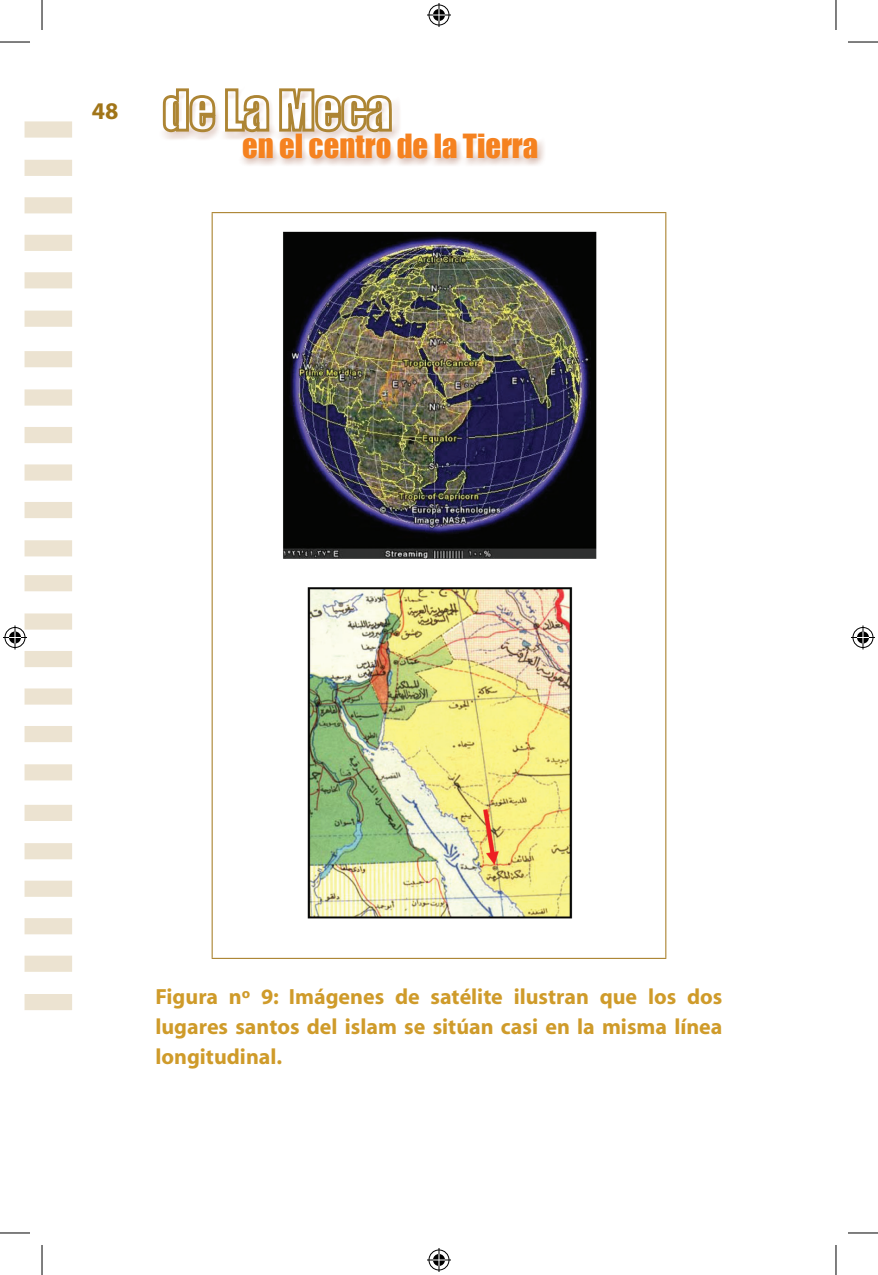
<style>
.page{position:relative;width:878px;height:1275px;background:#fff}
.page>*{position:absolute;margin:0;border:0;box-sizing:border-box;transform-origin:0 0}
.t1{font:30.6px "Impact";color:#f58220}
.t2{font:700 24px "Myriad";color:#a17518}
.t3{font:700 22px/30px "Myriad";color:#cf9b2a;text-align:justify}
</style>
<div class="page">
<div style="left:25px;top:121px;width:47px;height:17px;background:#ece3d1"></div>
<div style="left:25px;top:160px;width:47px;height:16px;background:#ece3d1"></div>
<div style="left:25px;top:197px;width:47px;height:16px;background:#ece3d1"></div>
<div style="left:25px;top:235px;width:47px;height:16px;background:#ece3d1"></div>
<div style="left:25px;top:272px;width:47px;height:16px;background:#ece3d1"></div>
<div style="left:25px;top:310px;width:47px;height:17px;background:#ece3d1"></div>
<div style="left:25px;top:351px;width:47px;height:16px;background:#ece3d1"></div>
<div style="left:25px;top:389px;width:47px;height:16px;background:#ece3d1"></div>
<div style="left:25px;top:427px;width:47px;height:16px;background:#ece3d1"></div>
<div style="left:25px;top:464px;width:47px;height:16px;background:#ece3d1"></div>
<div style="left:25px;top:502px;width:47px;height:16px;background:#ece3d1"></div>
<div style="left:25px;top:540px;width:47px;height:16px;background:#ece3d1"></div>
<div style="left:25px;top:575px;width:47px;height:16px;background:#ece3d1"></div>
<div style="left:25px;top:613px;width:47px;height:16px;background:#ece3d1"></div>
<div style="left:25px;top:651px;width:47px;height:16px;background:#ece3d1"></div>
<div style="left:25px;top:688px;width:47px;height:16px;background:#ece3d1"></div>
<div style="left:25px;top:726px;width:47px;height:16px;background:#ece3d1"></div>
<div style="left:25px;top:764px;width:47px;height:16px;background:#ece3d1"></div>
<div style="left:25px;top:805px;width:47px;height:16px;background:#ece3d1"></div>
<div style="left:25px;top:843px;width:47px;height:16px;background:#ece3d1"></div>
<div style="left:25px;top:880px;width:47px;height:17px;background:#ece3d1"></div>
<div style="left:25px;top:918px;width:47px;height:16px;background:#ece3d1"></div>
<div style="left:25px;top:955px;width:47px;height:17px;background:#ece3d1"></div>
<div style="left:25px;top:994px;width:47px;height:16px;background:#ece3d1"></div>
<div style="left:158px;top:84px;width:243px;height:57px;background:#9f5c43;opacity:.75"></div>
<svg style="left:161px;top:87px;width:56px;height:47px"></svg>
<svg style="left:224px;top:87px;width:47px;height:47px"></svg>
<svg style="left:278px;top:84px;width:115px;height:41px"></svg>
<div style="left:235px;top:125px;width:308px;height:35px;background:#fff;opacity:.75"></div>
<div style="left:237px;top:128px;width:309px;height:38px;background:#9f5c43;opacity:.75"></div>
<hr style="left:212px;top:212px;width:454px;height:1px;background:#a17518">
<hr style="left:212px;top:213px;width:1px;height:745px;background:#a17518">
<hr style="left:665px;top:213px;width:1px;height:745px;background:#a17518">
<hr style="left:212px;top:958px;width:454px;height:1px;background:#a17518">
<img style="left:283px;top:231px;width:314px;height:688px">
<hr style="left:0;top:42px;width:30px;height:1px;background:#000">
<hr style="left:848px;top:42px;width:30px;height:1px;background:#000">
<hr style="left:0;top:1232px;width:30px;height:1px;background:#000">
<hr style="left:848px;top:1232px;width:30px;height:1px;background:#000">
<hr style="left:42px;top:0;width:1px;height:30px;background:#000">
<hr style="left:42px;top:1245px;width:1px;height:30px;background:#000">
<hr style="left:835px;top:0;width:1px;height:30px;background:#000">
<hr style="left:835px;top:1245px;width:1px;height:30px;background:#000">
<svg style="left:427px;top:3px;width:24px;height:24px"></svg>
<svg style="left:427px;top:1248px;width:24px;height:24px"></svg>
<svg style="left:3px;top:625px;width:24px;height:24px"></svg>
<svg style="left:851px;top:625px;width:24px;height:24px"></svg>
<p class="t2" style="left:92px;top:98px;width:28px">48</p>
<h1 class="t1" style="left:242px;top:122px;width:298px">en el centro de la Tierra</h1>
<p class="t3" style="left:155px;top:982px;width:568px">Figura nº 9: Imágenes de satélite ilustran que los dos lugares santos del islam se sitúan casi en la misma línea longitudinal.</p>
</div>
